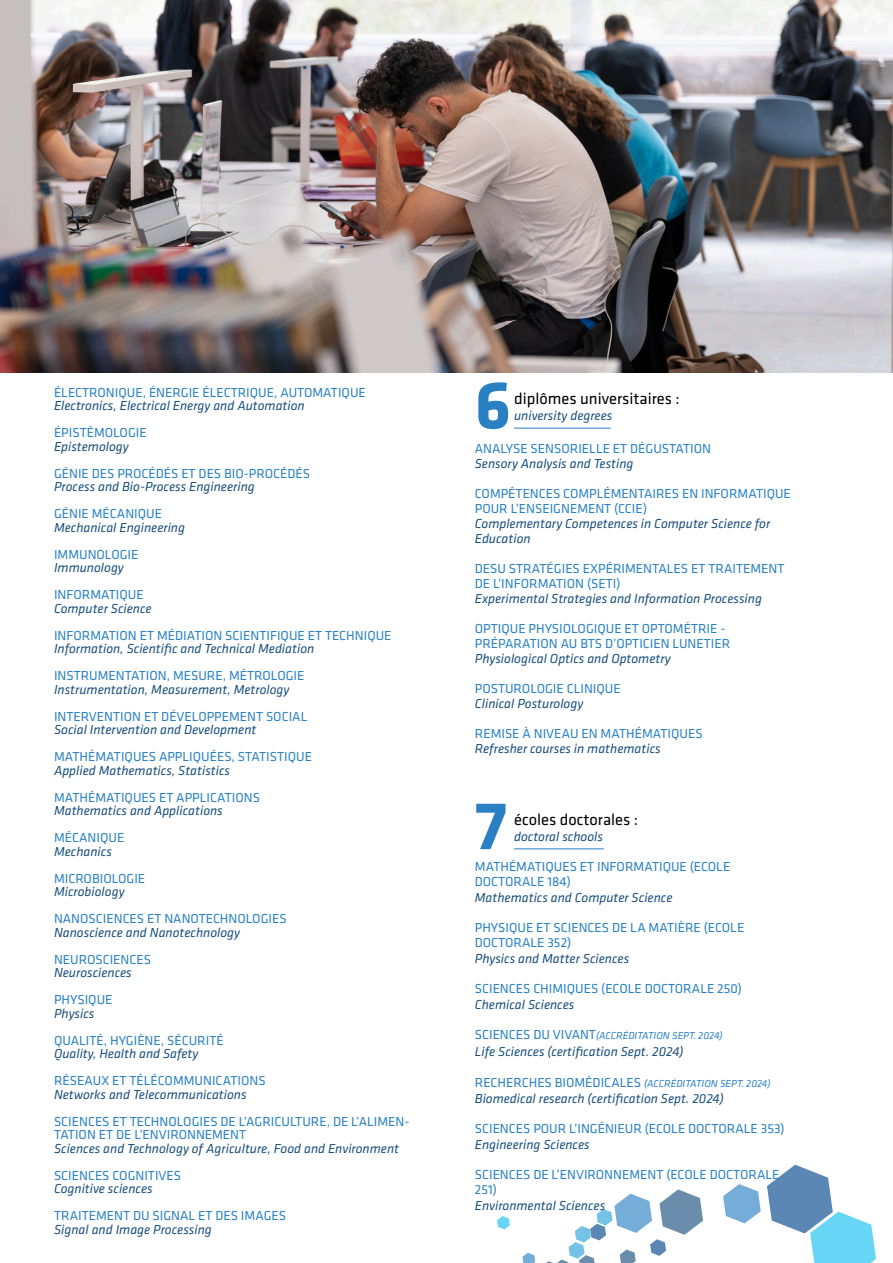
<style>
.page{position:relative;width:893px;height:1263px;background:#fff}
.page>*{position:absolute;margin:0;border:0;box-sizing:border-box;transform-origin:0 0}
.t1{font:700 70.2px "Klavika Basic";color:#2981c4}
.t2{font:16.5px "Klavika Basic";color:#000}
.t3{font:13.5px/15px "Klavika Basic";color:#2981c4}
.t4{font:italic 13.5px/15px "Klavika Basic";color:#184f7d}
.t5{font:italic 10.5px "Klavika Basic";color:#2981c4}
.s1{font-style:normal;font-size:13.5px}
</style>
<div class="page">
<svg style="left:522px;top:1252px;width:13px;height:11px"></svg>
<svg style="left:723px;top:1184px;width:38px;height:39px"></svg>
<svg style="left:767px;top:1165px;width:109px;height:98px"></svg>
<svg style="left:497px;top:1216px;width:13px;height:13px"></svg>
<svg style="left:546px;top:1189px;width:157px;height:74px"></svg>
<hr style="left:514px;top:428px;width:97px;height:1px;background:#2981c4">
<hr style="left:514px;top:848px;width:90px;height:1px;background:#2981c4">
<img style="left:0;top:0;width:893px;height:372px">
<p class="t3" style="left:54px;top:384px;width:313px">ÉLECTRONIQUE, ÉNERGIE ÉLECTRIQUE, AUTOMATIQUE</p>
<p class="t4" style="left:54px;top:398px;width:252px">Electronics, Electrical Energy and Automation</p>
<p class="t3" style="left:54px;top:425px;width:94px">ÉPISTÉMOLOGIE</p>
<p class="t4" style="left:54px;top:439px;width:76px">Epistemology</p>
<p class="t3" style="left:54px;top:465px;width:257px">GÉNIE DES PROCÉDÉS ET DES BIO-PROCÉDÉS</p>
<p class="t4" style="left:54px;top:479px;width:202px">Process and Bio-Process Engineering</p>
<p class="t3" style="left:54px;top:506px;width:110px">GÉNIE MÉCANIQUE</p>
<p class="t4" style="left:54px;top:520px;width:133px">Mechanical Engineering</p>
<p class="t3" style="left:54px;top:546px;width:86px">IMMUNOLOGIE</p>
<p class="t4" style="left:54px;top:560px;width:71px">Immunology</p>
<p class="t3" style="left:54px;top:587px;width:91px">INFORMATIQUE</p>
<p class="t4" style="left:54px;top:601px;width:99px">Computer Science</p>
<p class="t3" style="left:54px;top:627px;width:339px">INFORMATION ET MÉDIATION SCIENTIFIQUE ET TECHNIQUE</p>
<p class="t4" style="left:54px;top:641px;width:262px">Information, Scientific and Technical Mediation</p>
<p class="t3" style="left:54px;top:668px;width:252px">INSTRUMENTATION, MESURE, MÉTROLOGIE</p>
<p class="t4" style="left:54px;top:682px;width:237px">Instrumentation, Measurement, Metrology</p>
<p class="t3" style="left:54px;top:708px;width:255px">INTERVENTION ET DÉVELOPPEMENT SOCIAL</p>
<p class="t4" style="left:54px;top:722px;width:204px">Social Intervention and Development</p>
<p class="t3" style="left:54px;top:749px;width:260px">MATHÉMATIQUES APPLIQUÉES, STATISTIQUE</p>
<p class="t4" style="left:54px;top:763px;width:178px">Applied Mathematics, Statistics</p>
<p class="t3" style="left:54px;top:789px;width:208px">MATHÉMATIQUES ET APPLICATIONS</p>
<p class="t4" style="left:54px;top:803px;width:170px">Mathematics and Applications</p>
<p class="t3" style="left:54px;top:830px;width:72px">MÉCANIQUE</p>
<p class="t4" style="left:54px;top:844px;width:59px">Mechanics</p>
<p class="t3" style="left:54px;top:870px;width:93px">MICROBIOLOGIE</p>
<p class="t4" style="left:54px;top:884px;width:72px">Microbiology</p>
<p class="t3" style="left:54px;top:911px;width:234px">NANOSCIENCES ET NANOTECHNOLOGIES</p>
<p class="t4" style="left:54px;top:925px;width:188px">Nanoscience and Nanotechnology</p>
<p class="t3" style="left:54px;top:951px;width:99px">NEUROSCIENCES</p>
<p class="t4" style="left:54px;top:965px;width:79px">Neurosciences</p>
<p class="t3" style="left:54px;top:992px;width:60px">PHYSIQUE</p>
<p class="t4" style="left:54px;top:1006px;width:42px">Physics</p>
<p class="t3" style="left:54px;top:1032px;width:171px">QUALITÉ, HYGIÈNE, SÉCURITÉ</p>
<p class="t4" style="left:54px;top:1046px;width:146px">Quality, Health and Safety</p>
<p class="t3" style="left:54px;top:1073px;width:213px">RÉSEAUX ET TÉLÉCOMMUNICATIONS</p>
<p class="t4" style="left:54px;top:1087px;width:194px">Networks and Telecommunications</p>
<p class="t3" style="left:54px;top:1114px;width:357px;line-height:13.5px">SCIENCES ET TECHNOLOGIES DE L’AGRICULTURE, DE L’ALIMEN-<br>TATION ET DE L’ENVIRONNEMENT</p>
<p class="t4" style="left:54px;top:1141px;width:347px">Sciences and Technology of Agriculture, Food and Environment</p>
<p class="t3" style="left:54px;top:1167px;width:129px">SCIENCES COGNITIVES</p>
<p class="t4" style="left:54px;top:1181px;width:100px">Cognitive sciences</p>
<p class="t3" style="left:54px;top:1208px;width:234px">TRAITEMENT DU SIGNAL ET DES IMAGES</p>
<p class="t4" style="left:54px;top:1222px;width:159px">Signal and Image Processing</p>
<p class="t1" style="left:475px;top:354px;width:38px">6</p>
<p class="t2" style="left:514px;top:388px;width:167px">diplômes universitaires :</p>
<p class="t4" style="left:514px;top:408px;width:100px">university degrees</p>
<p class="t3" style="left:475px;top:441px;width:238px">ANALYSE SENSORIELLE ET DÉGUSTATION</p>
<p class="t4" style="left:475px;top:456px;width:160px">Sensory Analysis and Testing</p>
<p class="t3" style="left:475px;top:486px;width:318px">COMPÉTENCES COMPLÉMENTAIRES EN INFORMATIQUE<br>POUR L’ENSEIGNEMENT (CCIE)</p>
<p class="t4" style="left:475px;top:516px;width:297px">Complementary Competences in Computer Science for<br>Education</p>
<p class="t3" style="left:475px;top:561px;width:311px">DESU STRATÉGIES EXPÉRIMENTALES ET TRAITEMENT<br>DE L’INFORMATION (SETI)</p>
<p class="t4" style="left:475px;top:591px;width:289px">Experimental Strategies and Information Processing</p>
<p class="t3" style="left:475px;top:621px;width:257px">OPTIQUE PHYSIOLOGIQUE ET OPTOMÉTRIE -<br>PRÉPARATION AU BTS D’OPTICIEN LUNETIER</p>
<p class="t4" style="left:475px;top:651px;width:197px">Physiological Optics and Optometry</p>
<p class="t3" style="left:475px;top:681px;width:147px">POSTUROLOGIE CLINIQUE</p>
<p class="t4" style="left:475px;top:696px;width:110px">Clinical Posturology</p>
<p class="t3" style="left:475px;top:726px;width:229px">REMISE À NIVEAU EN MATHÉMATIQUES</p>
<p class="t4" style="left:475px;top:741px;width:187px">Refresher courses in mathematics</p>
<p class="t1" style="left:475px;top:775px;width:34px">7</p>
<p class="t2" style="left:514px;top:808px;width:126px">écoles doctorales :</p>
<p class="t4" style="left:514px;top:829px;width:90px">doctoral schools</p>
<p class="t3" style="left:475px;top:858px;width:257px">MATHÉMATIQUES ET INFORMATIQUE (ECOLE<br>DOCTORALE 184)</p>
<p class="t4" style="left:475px;top:890px;width:199px">Mathematics and Computer Science</p>
<p class="t3" style="left:475px;top:920px;width:271px">PHYSIQUE ET SCIENCES DE LA MATIÈRE (ECOLE<br>DOCTORALE 352)</p>
<p class="t4" style="left:475px;top:951px;width:156px">Physics and Matter Sciences</p>
<p class="t3" style="left:475px;top:981px;width:268px">SCIENCES CHIMIQUES (ECOLE DOCTORALE 250)</p>
<p class="t4" style="left:475px;top:997px;width:101px">Chemical Sciences</p>
<p class="t5" style="left:475px;top:1029px;width:249px"><span class="s1">SCIENCES DU VIVANT</span>(ACCRÉDITATION SEPT. 2024)</p>
<p class="t4" style="left:475px;top:1043px;width:210px">Life Sciences (certification Sept. 2024)</p>
<p class="t5" style="left:475px;top:1077px;width:297px"><span class="s1">RECHERCHES BIOMÉDICALES</span> (ACCRÉDITATION SEPT. 2024)</p>
<p class="t4" style="left:475px;top:1091px;width:250px">Biomedical research (certification Sept. 2024)</p>
<p class="t3" style="left:475px;top:1121px;width:311px">SCIENCES POUR L’INGÉNIEUR (ECOLE DOCTORALE 353)</p>
<p class="t4" style="left:475px;top:1137px;width:116px">Engineering Sciences</p>
<p class="t3" style="left:475px;top:1167px;width:306px">SCIENCES DE L’ENVIRONNEMENT (ECOLE DOCTORALE<br>251)</p>
<p class="t4" style="left:475px;top:1198px;width:132px">Environmental Sciences</p>
</div>
